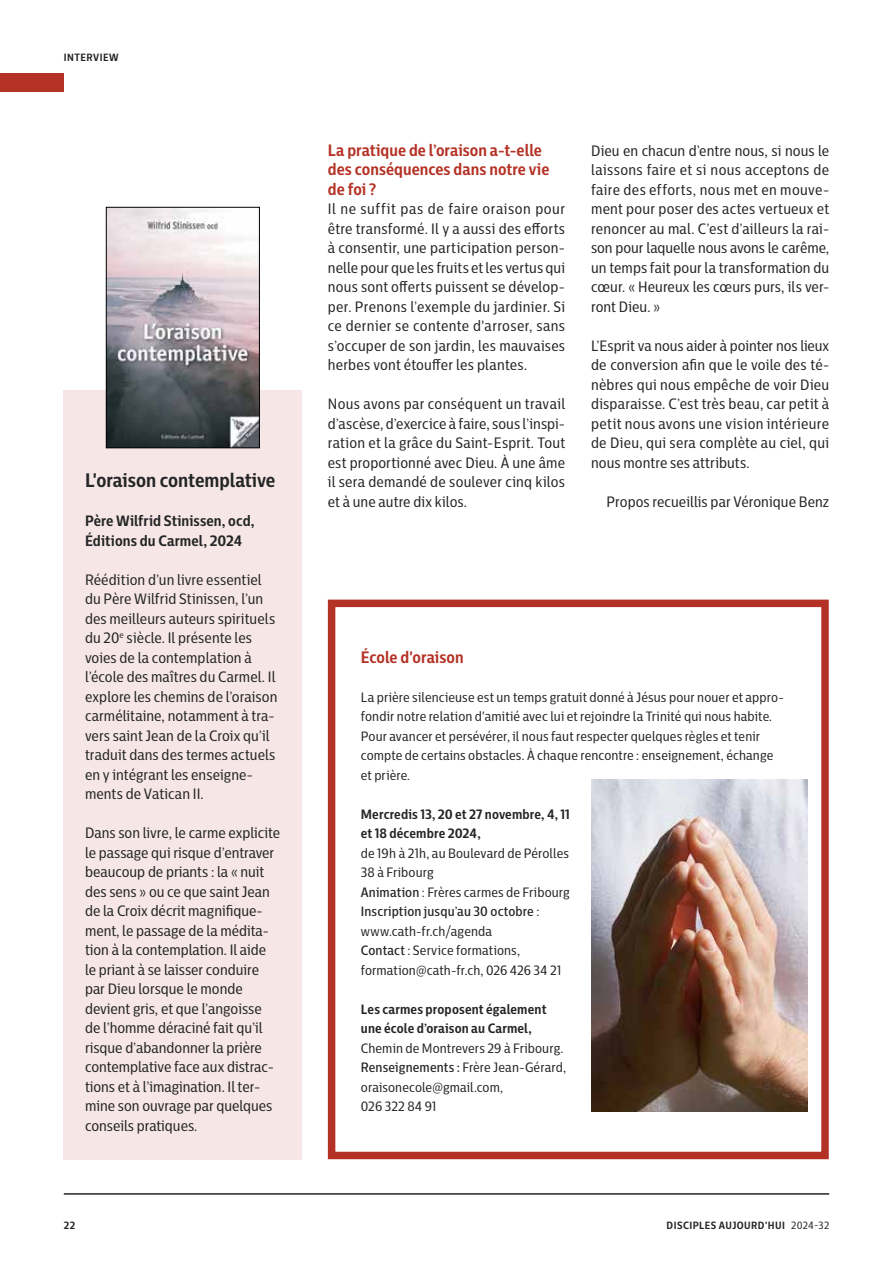
<style>
.page{position:relative;width:893px;height:1263px;background:#fff}
.page>*{position:absolute;margin:0;border:0;box-sizing:border-box;transform-origin:0 0}
.t1{font:700 19.5px "Centrale Sans Cnd";color:#232526}
.t2{font:700 16.5px/19.5px "Centrale Sans Cnd";letter-spacing:.005em;color:#b43125}
.t3{font:15px/19.5px "Centrale Sans Cnd";color:#232526;text-align:justify}
.t4{font:700 15px/19.5px "Centrale Sans Cnd";letter-spacing:.005em;color:#232526}
.t5{font:13.5px/19.5px "Centrale Sans Cnd";letter-spacing:.01em;color:#232526}
.t6{font:700 13.5px/19.5px "Centrale Sans Cnd";letter-spacing:.01em;color:#232526}
.t7{font:700 10.5px "Centrale Sans Cnd";letter-spacing:.045em;color:#232526}
.s1{font-weight:500}
.s2{font-weight:400}
</style>
<div class="page">
<hr style="left:64px;top:1193px;width:765px;height:2px;background:#232526">
<div style="left:0;top:73px;width:64px;height:18px;background:#b43125"></div>
<div style="left:328px;top:600px;width:501px;height:559px;border:8px solid #b43125"></div>
<img style="left:592px;top:779px;width:215px;height:332px">
<div style="left:64px;top:390px;width:238px;height:769px;background:#f6e6e5"></div>
<img style="left:108px;top:209px;width:150px;height:237px">
<div style="left:106px;top:207px;width:154px;height:241px;border:1px solid #000"></div>
<p class="t7" style="left:64px;top:51px;width:56px">INTERVIEW</p>
<h1 class="t1" style="left:85px;top:468px;width:192px">L'oraison contemplative</h1>
<p class="t4" style="left:85px;top:511px;width:171px">Père Wilfrid Stinissen, ocd,<br>Éditions du Carmel, 2024</p>
<p class="t3" style="left:85px;top:569px;width:194px;text-align:left">Réédition d’un livre essentiel du Père Wilfrid Stinissen, l’un des meilleurs auteurs spirituels du 20<sup>e</sup> siècle. Il présente les voies de la contemplation à l’école des maîtres du Carmel. Il explore les chemins de l’oraison carmélitaine, notamment à tra&shy;vers saint Jean de la Croix qu’il traduit dans des termes actuels en y intégrant les enseigne&shy;ments de Vatican II.</p>
<p class="t3" style="left:85px;top:823px;width:197px;text-align:left">Dans son livre, le carme explicite le passage qui risque d’entraver beaucoup de priants : la « nuit des sens » ou ce que saint Jean de la Croix décrit magnifique&shy;ment, le passage de la médita&shy;tion à la contemplation. Il aide le priant à se laisser conduire par Dieu lorsque le monde devient gris, et que l’angoisse de l’homme déraciné fait qu’il risque d’abandonner la prière contemplative face aux distrac&shy;tions et à l’imagination. Il ter&shy;mine son ouvrage par quelques conseils pratiques.</p>
<p class="t2" style="left:328px;top:140px;width:223px">La pratique de l’oraison a-t-elle des conséquences dans notre vie de foi ?</p>
<p class="t3" style="left:328px;top:199px;width:239px">Il ne suffit pas de faire oraison pour être transformé. Il y a aussi des efforts à consentir, une participation person&shy;nelle pour que les fruits et les vertus qui nous sont offerts puissent se dévelop&shy;per. Prenons l’exemple du jardinier. Si ce dernier se contente d'arroser, sans s’occuper de son jardin, les mauvaises herbes vont étouffer les plantes.</p>
<p class="t3" style="left:328px;top:394px;width:239px">Nous avons par conséquent un travail d’ascèse, d’exercice à faire, sous l’inspi&shy;ration et la grâce du Saint-Esprit. Tout est proportionné avec Dieu. À une âme il sera demandé de soulever cinq kilos et à une autre dix kilos.</p>
<p class="t3" style="left:591px;top:140px;width:240px">Dieu en chacun d’entre nous, si nous le laissons faire et si nous acceptons de faire des efforts, nous met en mouve&shy;ment pour poser des actes vertueux et renoncer au mal. C’est d’ailleurs la rai&shy;son pour laquelle nous avons le carême, un temps fait pour la transformation du cœur. « Heureux les cœurs purs, ils ver&shy;ront Dieu. »</p>
<p class="t3" style="left:591px;top:335px;width:240px">L’Esprit va nous aider à pointer nos lieux de conversion afin que le voile des té&shy;nèbres qui nous empêche de voir Dieu disparaisse. C’est très beau, car petit à petit nous avons une vision intérieure de Dieu, qui sera complète au ciel, qui nous montre ses attributs.</p>
<p class="t3" style="left:607px;top:491px;width:224px">Propos recueillis par Véronique Benz</p>
<p class="t2" style="left:361px;top:647px;width:104px">École d'oraison</p>
<p class="t5" style="left:361px;top:687px;width:425px">La prière silencieuse est un temps gratuit donné à Jésus pour nouer et appro&shy;fondir notre relation d'amitié avec lui et rejoindre la Trinité qui nous habite.<br>Pour avancer et persévérer, il nous faut respecter quelques règles et tenir compte de certains obstacles. À chaque rencontre : enseignement, échange et prière.</p>
<p class="t6" style="left:361px;top:804px;width:210px">Mercredis 13, 20 et 27 novembre, 4, 11 et 18 décembre 2024,</p>
<p class="t5" style="left:361px;top:843px;width:210px">de 19 h à 21 h, au Boulevard de Pérolles<br>38 à Fribourg<br><span class="s1">Animation</span> : Frères carmes de Fribourg<br><span class="s1">Inscription jusqu’au 30 octobre</span> : www.cath-fr.ch/agenda<br><span class="s1">Contact</span> : Service formations, formation@cath-fr.ch, 026 426 34 21</p>
<p class="t6" style="left:361px;top:999px;width:187px">Les carmes proposent également une école d’oraison au Carmel,</p>
<p class="t5" style="left:361px;top:1038px;width:207px">Chemin de Montrevers 29 à Fribourg.<br><span class="s1">Renseignements :</span> Frère Jean-Gérard, oraisonecole@gmail.com,<br>026 322 84 91</p>
<p class="t7" style="left:64px;top:1219px;width:13px">22</p>
<p class="t7" style="left:667px;top:1219px;width:164px">DISCIPLES AUJOURD'HUI <span class="s2">2024-32</span></p>
</div>
